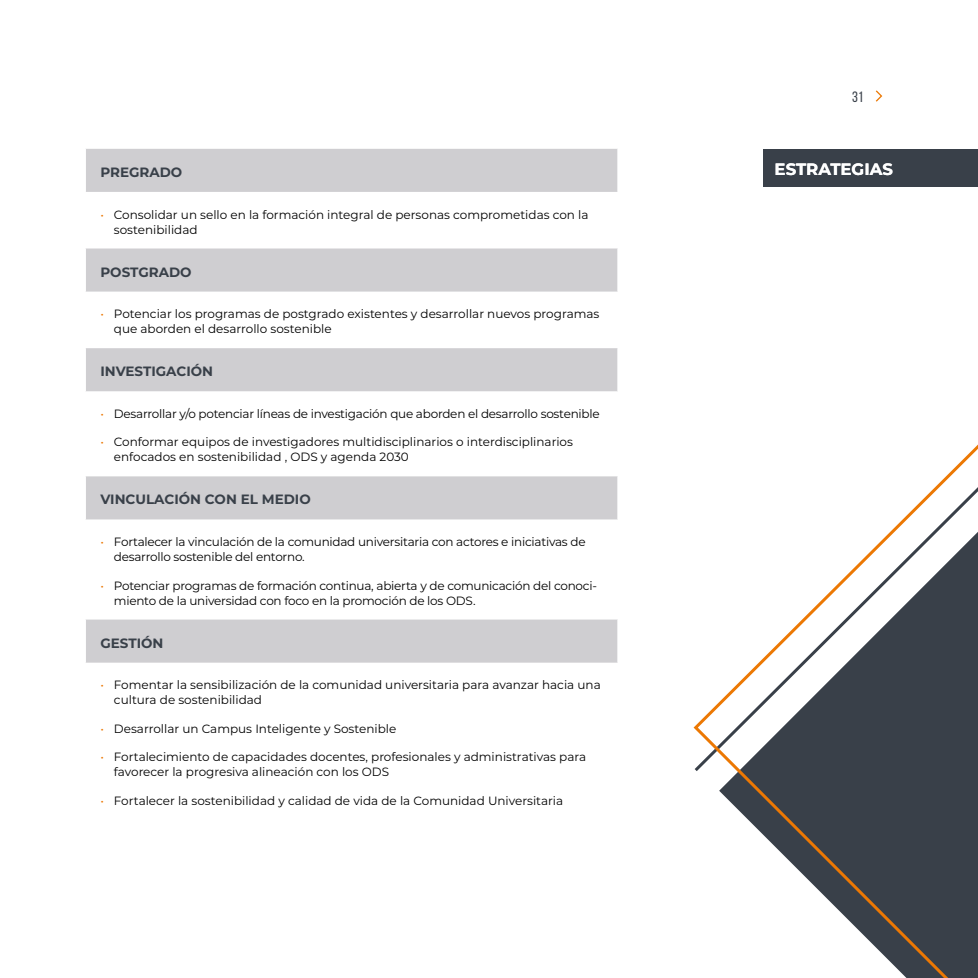
<style>
.page{position:relative;width:978px;height:978px;background:#fff}
.page>*{position:absolute;margin:0;border:0;box-sizing:border-box;transform-origin:0 0}
.t1{font:700 16.5px "Montserrat";color:#fff}
.t2{font:15px "Bebas Neue";color:#394049}
.t3{font:700 13.5px "Montserrat";color:#394049}
.t4{font:12px/15px "Montserrat";color:#000}
.t5{font:12px/15px "Montserrat";letter-spacing:-.02em;color:#000}
.s1{color:#ec7803}
</style>
<div class="page">
<svg style="left:876px;top:90px;width:6px;height:12px"></svg>
<div style="left:764px;top:149px;width:214px;height:38px;background:#394049"></div>
<svg style="left:693px;top:444px;width:285px;height:534px"></svg>
<svg style="left:86px;top:149px;width:532px;height:514px"></svg>
<hr style="left:617px;top:149px;width:1px;height:43px;background:#fff">
<hr style="left:617px;top:249px;width:1px;height:43px;background:#fff">
<hr style="left:617px;top:348px;width:1px;height:43px;background:#fff">
<hr style="left:617px;top:476px;width:1px;height:43px;background:#fff">
<hr style="left:617px;top:620px;width:1px;height:43px;background:#fff">
<p class="t3" style="left:100px;top:162px;width:83px">PREGRADO</p>
<p class="t4" style="left:114px;top:206px;width:476px;text-indent:-14px"><span class="s1">•</span> Consolidar un sello en la formación integral de personas comprometidas con la sostenibilidad</p>
<p class="t3" style="left:100px;top:262px;width:93px">POSTGRADO</p>
<p class="t4" style="left:114px;top:306px;width:487px;text-indent:-14px"><span class="s1">•</span> Potenciar los programas de postgrado existentes y desarrollar nuevos programas que aborden el desarrollo sostenible</p>
<p class="t3" style="left:100px;top:362px;width:114px">INVESTIGACIÓN</p>
<p class="t5" style="left:100px;top:406px;width:501px"><span class="s1">•</span> Desarrollar y/o potenciar líneas de investigación que aborden el desarrollo sostenible</p>
<p class="t4" style="left:114px;top:434px;width:461px;text-indent:-14px"><span class="s1">•</span> Conformar equipos de investigadores multidisciplinarios o interdisciplinarios enfocados en sostenibilidad , ODS y agenda 2030</p>
<p class="t3" style="left:100px;top:490px;width:212px">VINCULACIÓN CON EL MEDIO</p>
<p class="t5" style="left:114px;top:534px;width:473px;text-indent:-14px"><span class="s1">•</span> Fortalecer la vinculación de la comunidad universitaria con actores e iniciativas de desarrollo sostenible del entorno.</p>
<p class="t5" style="left:114px;top:577px;width:485px;text-indent:-14px"><span class="s1">•</span> Potenciar programas de formación continua, abierta y de comunicación del conoci&shy;miento de la universidad con foco en la promoción de los ODS.</p>
<p class="t3" style="left:100px;top:633px;width:65px">GESTIÓN</p>
<p class="t4" style="left:114px;top:677px;width:488px;text-indent:-14px"><span class="s1">•</span> Fomentar la sensibilización de la comunidad universitaria para avanzar hacia una cultura de sostenibilidad</p>
<p class="t4" style="left:100px;top:721px;width:297px"><span class="s1">•</span> Desarrollar un Campus Inteligente y Sostenible</p>
<p class="t4" style="left:114px;top:749px;width:474px;text-indent:-14px"><span class="s1">•</span> Fortalecimiento de capacidades docentes, profesionales y administrativas para favorecer la progresiva alineación con los ODS</p>
<p class="t4" style="left:100px;top:793px;width:464px"><span class="s1">•</span> Fortalecer la sostenibilidad y calidad de vida de la Comunidad Universitaria</p>
<p class="t2" style="left:852px;top:88px;width:12px">31</p>
<h1 class="t1" style="left:775px;top:157px;width:120px">ESTRATEGIAS</h1>
</div>
